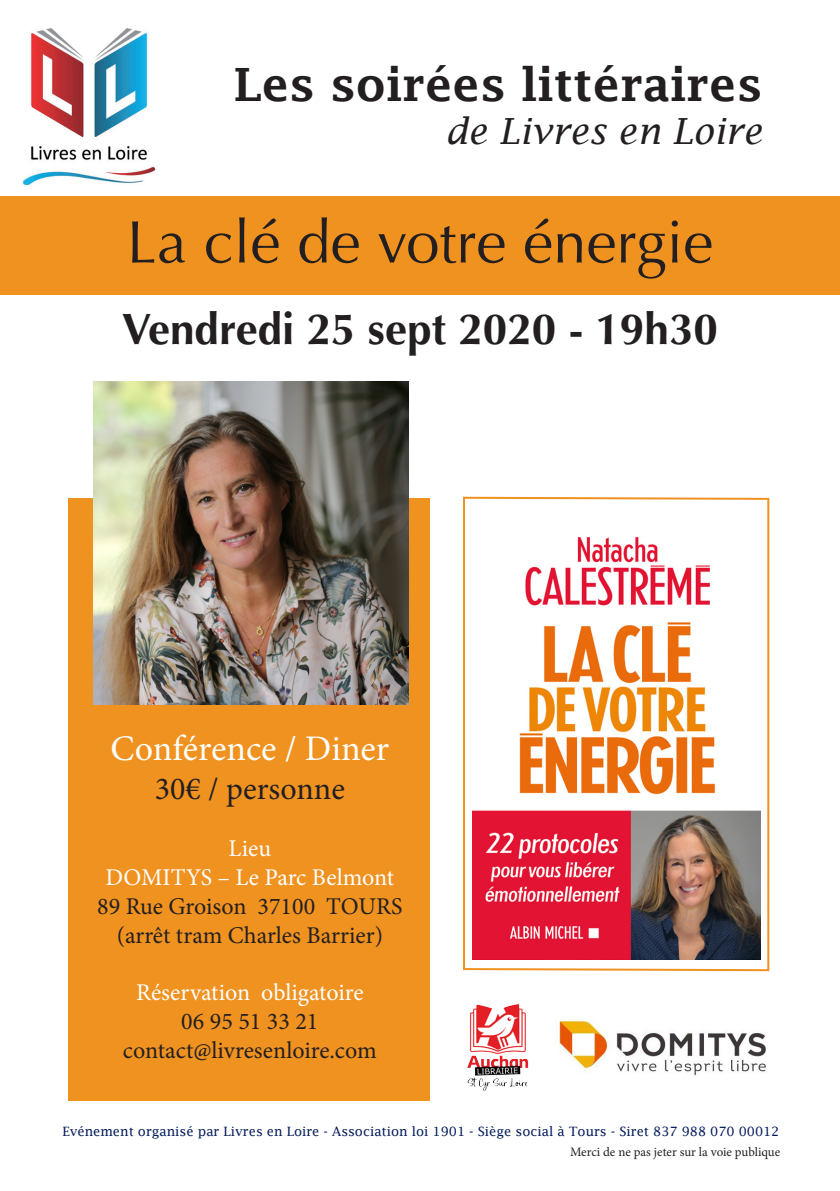
<style>
.page{position:relative;width:840px;height:1191px;background:#fff}
.page>*{position:absolute;margin:0;border:0;box-sizing:border-box;transform-origin:0 0}
.t1{font:60px "Optima LT Std";color:#231f20}
.t2{font:600 46px "Lucida Fax";color:#231f20}
.t3{font:700 44px "Optima LT Std";color:#231f20}
.t4{font:italic 36.2px "Lucida Fax";color:#231f20}
.t5{font:36px "Minion Pro";color:#fff}
.t6{font:32px "Minion Pro";color:#231f20}
.t7{font:24px "Minion Pro";color:#231f20}
.t8{font:24px "Minion Pro";color:#fff}
.t9{font:12.8px "Lucida Fax";color:#011959}
.t10{font:12.8px "Minion Pro";color:#231f20}
</style>
<div class="page">
<div style="left:68px;top:498px;width:361px;height:602px;background:#f09220"></div>
<svg style="left:463px;top:496px;width:306px;height:476px"></svg>
<img style="left:93px;top:381px;width:315px;height:324px">
<div style="left:0;top:196px;width:839px;height:98px;background:#f09220"></div>
<img style="left:22px;top:28px;width:134px;height:157px">
<img style="left:557px;top:1020px;width:209px;height:56px">
<img style="left:467px;top:1004px;width:62px;height:87px">
<p class="t2" style="left:234px;top:58px;width:530px">Les soirées littéraires</p>
<p class="t4" style="left:445px;top:111px;width:319px">de Livres en Loire</p>
<p class="t1" style="left:127px;top:207px;width:587px">La clé de votre énergie</p>
<p class="t3" style="left:122px;top:304px;width:597px">Vendredi 25 sept 2020 - 19h30</p>
<p class="t5" style="left:110px;top:724px;width:280px">Conférence / Diner</p>
<p class="t6" style="left:155px;top:767px;width:191px">30€ / personne</p>
<p class="t8" style="left:228px;top:832px;width:44px">Lieu</p>
<p class="t8" style="left:105px;top:861px;width:290px">DOMITYS – Le Parc Belmont</p>
<p class="t7" style="left:97px;top:890px;width:306px">89 Rue Groison 37100 TOURS</p>
<p class="t7" style="left:117px;top:919px;width:268px">(arrêt tram Charles Barrier)</p>
<p class="t8" style="left:136px;top:976px;width:229px">Réservation obligatoire</p>
<p class="t7" style="left:181px;top:1005px;width:138px">06 95 51 33 21</p>
<p class="t7" style="left:123px;top:1034px;width:255px">contact@livresenloire.com</p>
<p class="t9" style="left:62px;top:1123px;width:718px">Evénement organisé par Livres en Loire - Association loi 1901 - Siège social à Tours - Siret 837 988 070 00012</p>
<p class="t10" style="left:569px;top:1143px;width:211px">Merci de ne pas jeter sur la voie publique</p>
</div>
